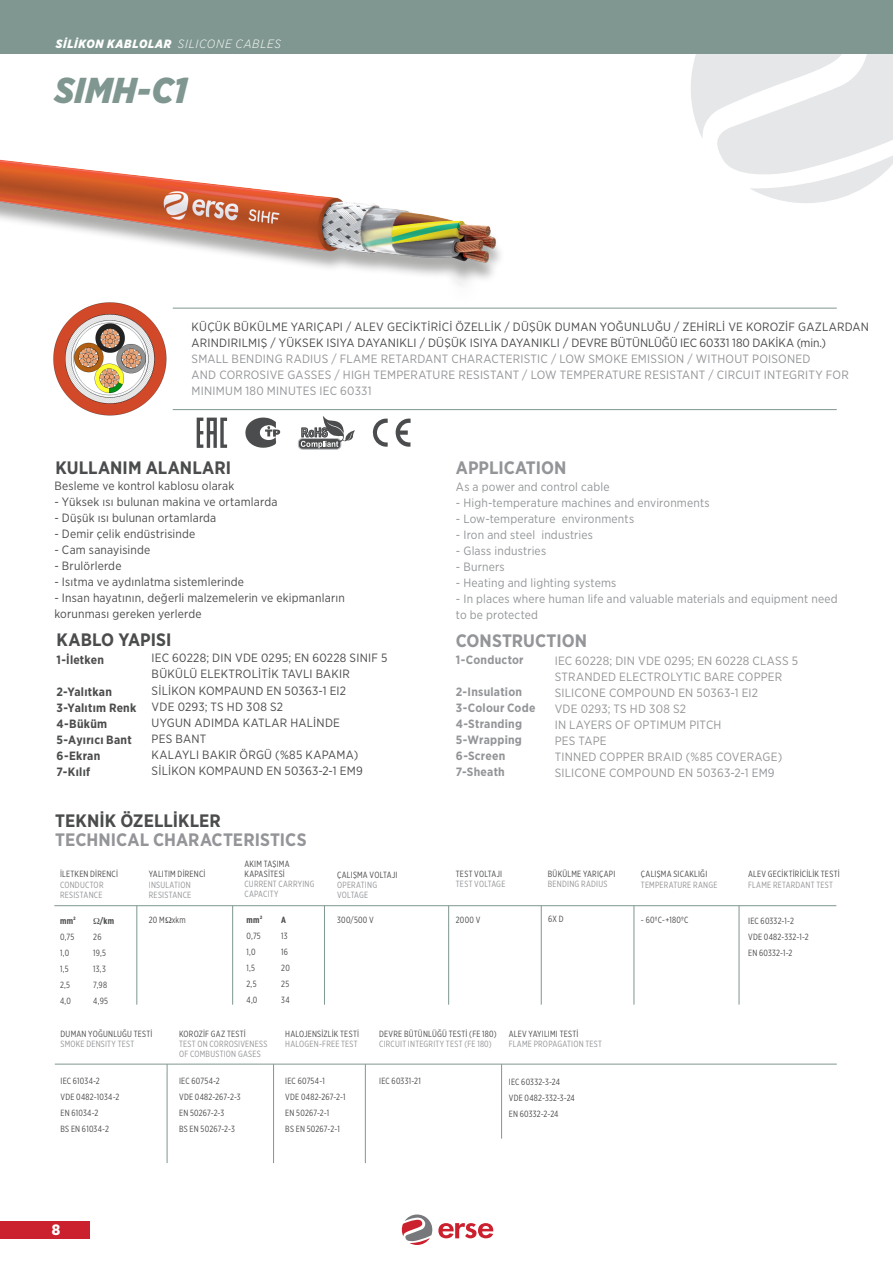
<style>
.page{position:relative;width:893px;height:1263px;background:#fff}
.page>*{position:absolute;margin:0;border:0;box-sizing:border-box;transform-origin:0 0}
.t1{font:italic 900 36px "Gotham Narrow";letter-spacing:.005em;color:#7f9790}
.t2{font:700 18px "Gotham Narrow";color:#939598}
.t3{font:700 18px "Gotham Narrow";letter-spacing:.005em;color:#4b4c4d}
.t4{font:900 15px "Gotham Narrow";color:#fff}
.t5{font:12px/16px "Gotham Narrow";letter-spacing:.015em;color:#939598}
.t6{font:12px/16px "Gotham Narrow";letter-spacing:.015em;color:#4b4c4d}
.t7{font:700 12px/16px "Gotham Narrow";letter-spacing:.02em;color:#939598}
.t8{font:700 12px/16px "Gotham Narrow";letter-spacing:.02em;color:#4b4c4d}
.t9{font:italic 900 12px "Gotham Narrow";letter-spacing:.06em;color:#fff}
.t10{font:9px/16px "Gotham X Narrow";letter-spacing:.025em;color:#4b4c4d}
.t11{font:9px/10.1px "Gotham X Narrow";letter-spacing:.025em;color:#939598}
.t12{font:700 9px "Gotham X Narrow";letter-spacing:.03em;color:#4b4c4d}
.s1{font-weight:300}
</style>
<div class="page">
<div style="left:0;top:0;width:893px;height:54px;background:#7f9790"></div>
<div style="left:0;top:1222px;width:90px;height:17px;background:#cb202d"></div>
<img style="left:0;top:159px;width:657px;height:150px">
<img style="left:52px;top:300px;width:117px;height:116px">
<hr style="left:173px;top:409px;width:664px;height:1px;background:#7f9790">
<hr style="left:173px;top:308px;width:664px;height:1px;background:#7f9790">
<hr style="left:54px;top:905px;width:782px;height:1px;background:#7f9790">
<hr style="left:55px;top:1064px;width:782px;height:1px;background:#7f9790">
<hr style="left:324px;top:906px;width:1px;height:99px;background:#7f9790">
<hr style="left:365px;top:1064px;width:1px;height:99px;background:#7f9790">
<hr style="left:448px;top:906px;width:1px;height:99px;background:#7f9790">
<hr style="left:541px;top:906px;width:1px;height:99px;background:#7f9790">
<hr style="left:634px;top:906px;width:1px;height:99px;background:#7f9790">
<hr style="left:739px;top:906px;width:1px;height:99px;background:#7f9790">
<hr style="left:232px;top:906px;width:1px;height:99px;background:#7f9790">
<hr style="left:273px;top:1064px;width:1px;height:99px;background:#7f9790">
<hr style="left:137px;top:906px;width:1px;height:99px;background:#7f9790">
<hr style="left:167px;top:1064px;width:1px;height:99px;background:#7f9790">
<hr style="left:501px;top:1064px;width:1px;height:74px;background:#7f9790">
<svg style="left:438px;top:1223px;width:55px;height:15px"></svg>
<svg style="left:402px;top:1214px;width:30px;height:31px"></svg>
<svg style="left:691px;top:54px;width:202px;height:149px"></svg>
<div style="left:298px;top:438px;width:43px;height:12px;border:1px solid #babdbe;border-radius:4px"></div>
<svg style="left:300px;top:416px;width:55px;height:32px"></svg>
<svg style="left:373px;top:418px;width:15px;height:29px"></svg>
<svg style="left:395px;top:418px;width:16px;height:29px"></svg>
<svg style="left:245px;top:417px;width:35px;height:31px"></svg>
<svg style="left:197px;top:418px;width:30px;height:30px"></svg>
<p class="t9" style="left:56px;top:36px;width:227px">SİLİKON KABLOLAR <span class="s1">SILICONE CABLES</span></p>
<h1 class="t1" style="left:55px;top:67px;width:134px">SIMH-C1</h1>
<p class="t6" style="left:192px;top:318px;width:679px">KÜÇÜK BÜKÜLME YARIÇAPI / ALEV GECİKTİRİCİ ÖZELLİK / DÜŞÜK DUMAN YOĞUNLUĞU / ZEHİRLİ VE KOROZİF GAZLARDAN<br>ARINDIRILMIŞ / YÜKSEK ISIYA DAYANIKLI / DÜŞÜK ISIYA DAYANIKLI / DEVRE BÜTÜNLÜĞÜ IEC 60331 180 DAKİKA (min.)</p>
<p class="t5" style="left:192px;top:350px;width:659px">SMALL BENDING RADIUS / FLAME RETARDANT CHARACTERISTIC / LOW SMOKE EMISSION / WITHOUT POISONED<br>AND CORROSIVE GASSES / HIGH TEMPERATURE RESISTANT / LOW TEMPERATURE RESISTANT / CIRCUIT INTEGRITY FOR<br>MINIMUM 180 MINUTES IEC 60331</p>
<h2 class="t3" style="left:55px;top:456px;width:177px">KULLANIM ALANLARI</h2>
<h2 class="t2" style="left:456px;top:456px;width:112px">APPLICATION</h2>
<p class="t6" style="left:54px;top:477px;width:182px">Besleme ve kontrol kablosu olarak</p>
<p class="t6" style="left:54px;top:493px;width:225px">- Yüksek ısı bulunan makina ve ortamlarda</p>
<p class="t6" style="left:54px;top:509px;width:163px">- Düşük ısı bulunan ortamlarda</p>
<p class="t6" style="left:54px;top:525px;width:142px">- Demir çelik endüstrisinde</p>
<p class="t6" style="left:54px;top:541px;width:97px">- Cam sanayisinde</p>
<p class="t6" style="left:54px;top:557px;width:69px">- Brulörlerde</p>
<p class="t6" style="left:54px;top:573px;width:191px">- Isıtma ve aydınlatma sistemlerinde</p>
<p class="t6" style="left:54px;top:589px;width:292px">- Insan hayatının, değerli malzemelerin ve ekipmanların korunması gereken yerlerde</p>
<p class="t5" style="left:456px;top:478px;width:155px">As a power and control cable</p>
<p class="t5" style="left:456px;top:494px;width:255px">- High-temperature machines and environments</p>
<p class="t5" style="left:456px;top:510px;width:180px">- Low-temperature environments</p>
<p class="t5" style="left:456px;top:526px;width:139px">- Iron and steel industries</p>
<p class="t5" style="left:456px;top:542px;width:92px">- Glass industries</p>
<p class="t5" style="left:456px;top:558px;width:50px">- Burners</p>
<p class="t5" style="left:456px;top:575px;width:162px">- Heating and lighting systems</p>
<p class="t5" style="left:456px;top:591px;width:383px">- In places where human life and valuable materials and equipment need to be protected</p>
<h2 class="t3" style="left:57px;top:628px;width:116px">KABLO YAPISI</h2>
<h2 class="t2" style="left:456px;top:629px;width:133px">CONSTRUCTION</h2>
<p class="t8" style="left:57px;top:651px;width:49px">1-İletken</p>
<p class="t8" style="left:57px;top:683px;width:81px">2-Yalıtkan<br>3-Yalıtım Renk<br>4-Büküm<br>5-Ayırıcı Bant<br>6-Ekran<br>7-Kılıf</p>
<p class="t6" style="left:152px;top:650px;width:237px">IEC 60228; DIN VDE 0295; EN 60228 SINIF 5<br>BÜKÜLÜ ELEKTROLİTİK TAVLI BAKIR<br>SİLİKON KOMPAUND EN 50363-1 EI2<br>VDE 0293; TS HD 308 S2<br>UYGUN ADIMDA KATLAR HALİNDE<br>PES BANT<br>KALAYLI BAKIR ÖRGÜ (%85 KAPAMA)<br>SİLİKON KOMPAUND EN 50363-2-1 EM9</p>
<p class="t5" style="left:555px;top:652px;width:245px">IEC 60228; DIN VDE 0295; EN 60228 CLASS 5<br>STRANDED ELECTROLYTIC BARE COPPER<br>SILICONE COMPOUND EN 50363-1 EI2<br>VDE 0293; TS HD 308 S2<br>IN LAYERS OF OPTIMUM PITCH<br>PES TAPE<br>TINNED COPPER BRAID (%85 COVERAGE)<br>SILICONE COMPOUND EN 50363-2-1 EM9</p>
<p class="t7" style="left:456px;top:651px;width:69px">1-Conductor</p>
<p class="t7" style="left:456px;top:683px;width:81px">2-Insulation<br>3-Colour Code<br>4-Stranding<br>5-Wrapping<br>6-Screen<br>7-Sheath</p>
<h2 class="t3" style="left:55px;top:809px;width:167px">TEKNİK ÖZELLİKLER</h2>
<h2 class="t2" style="left:55px;top:828px;width:253px">TECHNICAL CHARACTERISTICS</h2>
<p class="t10" style="left:60px;top:866px;width:59px">İLETKEN DİRENCİ</p>
<p class="t11" style="left:60px;top:879px;width:45px">CONDUCTOR<br>RESISTANCE</p>
<p class="t10" style="left:149px;top:866px;width:58px">YALITIM DİRENCİ</p>
<p class="t11" style="left:149px;top:879px;width:44px">INSULATION<br>RESISTANCE</p>
<p class="t10" style="left:244px;top:859px;width:47px;line-height:10.1px">AKIM TAŞIMA<br>KAPASİTESİ</p>
<p class="t11" style="left:244px;top:879px;width:72px">CURRENT CARRYING<br>CAPACITY</p>
<p class="t10" style="left:337px;top:866px;width:62px">ÇALIŞMA VOLTAJI</p>
<p class="t11" style="left:337px;top:879px;width:41px">OPERATING<br>VOLTAGE</p>
<p class="t10" style="left:456px;top:865px;width:48px">TEST VOLTAJI</p>
<p class="t11" style="left:456px;top:878px;width:51px">TEST VOLTAGE</p>
<p class="t10" style="left:548px;top:865px;width:69px">BÜKÜLME YARIÇAPI</p>
<p class="t11" style="left:548px;top:878px;width:61px">BENDING RADIUS</p>
<p class="t10" style="left:641px;top:866px;width:68px">ÇALIŞMA SICAKLIĞI</p>
<p class="t11" style="left:641px;top:879px;width:78px">TEMPERATURE RANGE</p>
<p class="t10" style="left:748px;top:866px;width:93px">ALEV GECİKTİRİCİLİK TESTİ</p>
<p class="t11" style="left:748px;top:879px;width:86px">FLAME RETARDANT TEST</p>
<p class="t12" style="left:60px;top:915px;width:17px">mm²</p>
<p class="t10" style="left:60px;top:928px;width:16px">0,75<br>1,0<br>1,5<br>2,5<br>4,0</p>
<p class="t12" style="left:100px;top:915px;width:16px">/km</p>
<p class="t10" style="left:93px;top:928px;width:16px">26<br>19,5<br>13,3<br>7,98<br>4,95</p>
<p class="t10" style="left:149px;top:912px;width:38px">20 M xkm</p>
<p class="t12" style="left:247px;top:914px;width:17px">mm²</p>
<p class="t10" style="left:247px;top:928px;width:16px">0,75<br>1,0<br>1,5<br>2,5<br>4,0</p>
<p class="t12" style="left:281px;top:914px;width:6px">A</p>
<p class="t10" style="left:281px;top:928px;width:10px">13<br>16<br>20<br>25<br>34</p>
<p class="t10" style="left:337px;top:912px;width:38px">300/500 V</p>
<p class="t10" style="left:456px;top:911px;width:26px">2000 V</p>
<p class="t10" style="left:548px;top:911px;width:17px">6X D</p>
<p class="t10" style="left:641px;top:912px;width:49px">- 60ºC~+180ºC</p>
<p class="t10" style="left:748px;top:912px;width:62px">IEC 60332-1-2<br>VDE 0482-332-1-2<br>EN 60332-1-2</p>
<p class="t10" style="left:61px;top:1025px;width:94px">DUMAN YOĞUNLUĞU TESTİ</p>
<p class="t11" style="left:61px;top:1039px;width:75px">SMOKE DENSITY TEST</p>
<p class="t10" style="left:179px;top:1025px;width:68px">KOROZİF GAZ TESTİ</p>
<p class="t11" style="left:179px;top:1039px;width:90px">TEST ON CORROSIVENESS<br>OF COMBUSTION GASES</p>
<p class="t10" style="left:285px;top:1025px;width:75px">HALOJENSİZLİK TESTİ</p>
<p class="t11" style="left:285px;top:1039px;width:74px">HALOGEN-FREE TEST</p>
<p class="t10" style="left:379px;top:1026px;width:119px">DEVRE BÜTÜNLÜĞÜ TESTİ (FE 180)</p>
<p class="t11" style="left:379px;top:1039px;width:114px">CIRCUIT INTEGRITY TEST (FE 180)</p>
<p class="t10" style="left:60px;top:1072px;width:60px">IEC 61034-2<br>VDE 0482-1034-2<br>EN 61034-2<br>BS EN 61034-2</p>
<p class="t10" style="left:179px;top:1072px;width:63px">IEC 60754-2<br>VDE 0482-267-2-3<br>EN 50267-2-3<br>BS EN 50267-2-3</p>
<p class="t10" style="left:285px;top:1072px;width:62px">IEC 60754-1<br>VDE 0482-267-2-1<br>EN 50267-2-1<br>BS EN 50267-2-1</p>
<p class="t10" style="left:379px;top:1072px;width:43px">IEC 60331-21</p>
<p class="t10" style="left:509px;top:1025px;width:71px">ALEV YAYILIMI TESTİ</p>
<p class="t11" style="left:509px;top:1039px;width:95px">FLAME PROPAGATION TEST</p>
<p class="t10" style="left:509px;top:1074px;width:67px">IEC 60332-3-24<br>VDE 0482-332-3-24<br>EN 60332-2-24</p>
<p class="t4" style="left:52px;top:1220px;width:10px">8</p>
</div>
